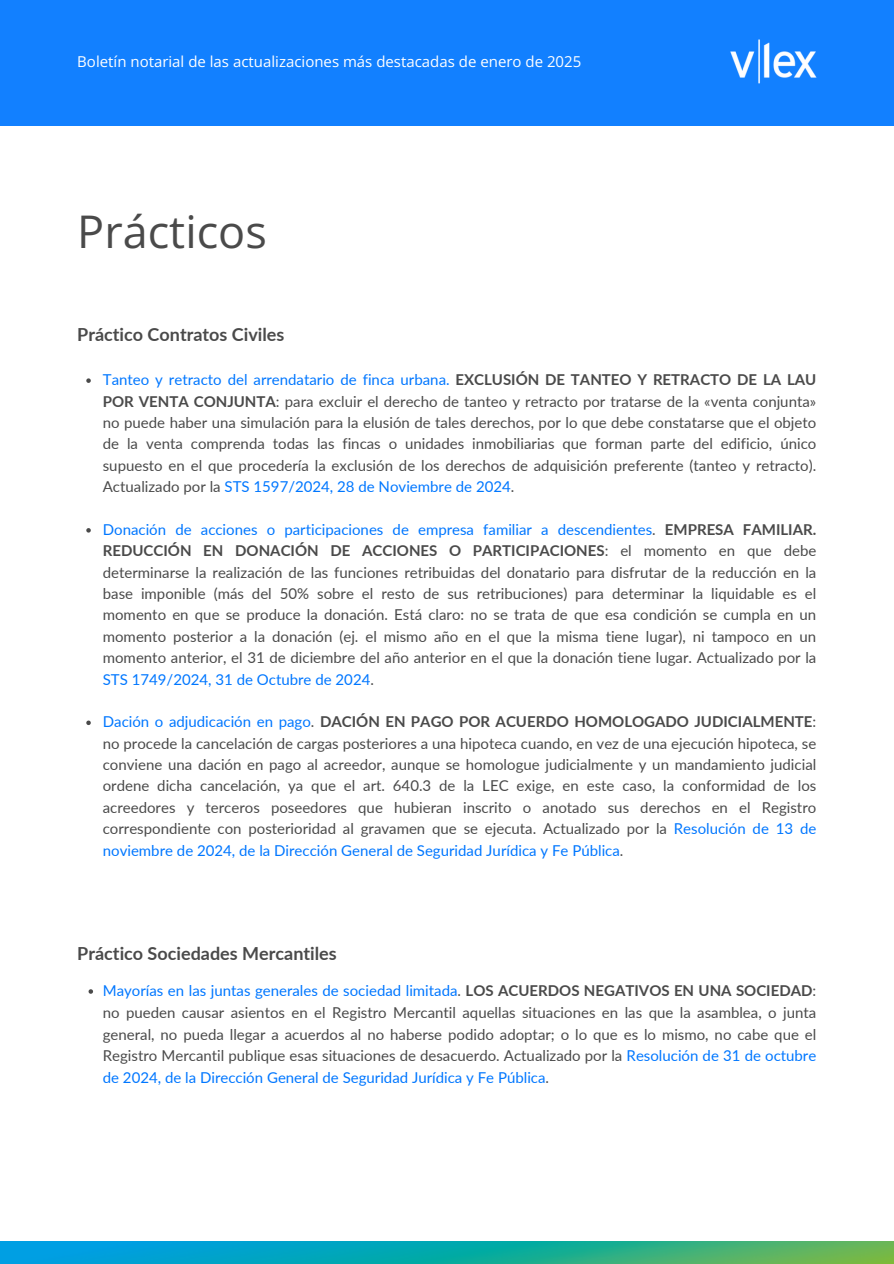
<style>
.page{position:relative;width:894px;height:1264px;background:#fff}
.page>*{position:absolute;margin:0;border:0;box-sizing:border-box;transform-origin:0 0}
.t1{font:45px "Open Sans";color:#4a4a4a}
.t2{font:700 18px "Lato";color:#4a4a4a}
.t3{font:15px/21.3px "Lato";color:#4a4a4a;text-align:justify}
.t4{font:15px "Open Sans";color:#fff}
.s1{color:#07f}
.s2{font-weight:700}
</style>
<div class="page">
<div style="left:0;top:0;width:893px;height:126px;background:#1280ff"></div>
<img style="left:0;top:1241px;width:893px;height:22px">
<img style="left:730px;top:40px;width:86px;height:44px">
<svg style="left:86px;top:378px;width:5px;height:5px"></svg>
<svg style="left:86px;top:528px;width:5px;height:4px"></svg>
<svg style="left:86px;top:720px;width:5px;height:5px"></svg>
<svg style="left:88px;top:989px;width:5px;height:4px"></svg>
<p class="t4" style="left:77px;top:51px;width:505px">Boletín notarial de las actualizaciones más destacadas de enero de 2025</p>
<p class="t1" style="left:77px;top:200px;width:191px">Prácticos</p>
<h1 class="t2" style="left:77px;top:323px;width:208px">Práctico Contratos Civiles</h1>
<h2 class="t3" style="left:103px;top:369px;width:714px"><span class="s1">Tanteo y retracto del arrendatario de finca urbana.</span> <span class="s2">EXCLUSIÓN DE TANTEO Y RETRACTO DE LA LAU POR VENTA CONJUNTA</span>: para excluir el derecho de tanteo y retracto por tratarse de la «venta conjunta» no puede haber una simulación para la elusión de tales derechos, por lo que debe constatarse que el objeto de la venta comprenda todas las fincas o unidades inmobiliarias que forman parte del edificio, único supuesto en el que procedería la exclusión de los derechos de adquisición preferente (tanteo y retracto).<br>Actualizado por la <span class="s1">STS 1597/2024, 28 de Noviembre de 2024</span>.</h2>
<p class="t3" style="left:103px;top:518px;width:714px"><span class="s1">Donación de acciones o participaciones de empresa familiar a descendientes</span>. <span class="s2">EMPRESA FAMILIAR.<br>REDUCCIÓN EN DONACIÓN DE ACCIONES O PARTICIPACIONES</span>: el momento en que debe determinarse la realización de las funciones retribuidas del donatario para disfrutar de la reducción en la base imponible (más del 50% sobre el resto de sus retribuciones) para determinar la liquidable es el momento en que se produce la donación. Está claro: no se trata de que esa condición se cumpla en un momento posterior a la donación (ej. el mismo año en el que la misma tiene lugar), ni tampoco en un momento anterior, el 31 de diciembre del año anterior en el que la donación tiene lugar. Actualizado por la <span class="s1">STS 1749/2024, 31 de Octubre de 2024</span>.</p>
<p class="t3" style="left:103px;top:711px;width:714px"><span class="s1">Dación o adjudicación en pago</span>. <span class="s2">DACIÓN EN PAGO POR ACUERDO HOMOLOGADO JUDICIALMENTE</span>: no procede la cancelación de cargas posteriores a una hipoteca cuando, en vez de una ejecución hipoteca, se conviene una dación en pago al acreedor, aunque se homologue judicialmente y un mandamiento judicial ordene dicha cancelación, ya que el art. 640.3 de la LEC exige, en este caso, la conformidad de los acreedores y terceros poseedores que hubieran inscrito o anotado sus derechos en el Registro correspondiente con posterioridad al gravamen que se ejecuta. Actualizado por la <span class="s1">Resolución de 13 de noviembre de 2024, de la Dirección General de Seguridad Jurídica y Fe Pública</span>.</p>
<p class="t2" style="left:77px;top:942px;width:261px">Práctico Sociedades Mercantiles</p>
<h2 class="t3" style="left:103px;top:979px;width:714px;line-height:21.8px"><span class="s1">Mayorías en las juntas generales de sociedad limitada</span>. <span class="s2">LOS ACUERDOS NEGATIVOS EN UNA SOCIEDAD</span>: no pueden causar asientos en el Registro Mercantil aquellas situaciones en las que la asamblea, o junta general, no pueda llegar a acuerdos al no haberse podido adoptar; o lo que es lo mismo, no cabe que el Registro Mercantil publique esas situaciones de desacuerdo. Actualizado por la <span class="s1">Resolución de 31 de octubre de 2024, de la Dirección General de Seguridad Jurídica y Fe Pública</span>.</h2>
</div>
